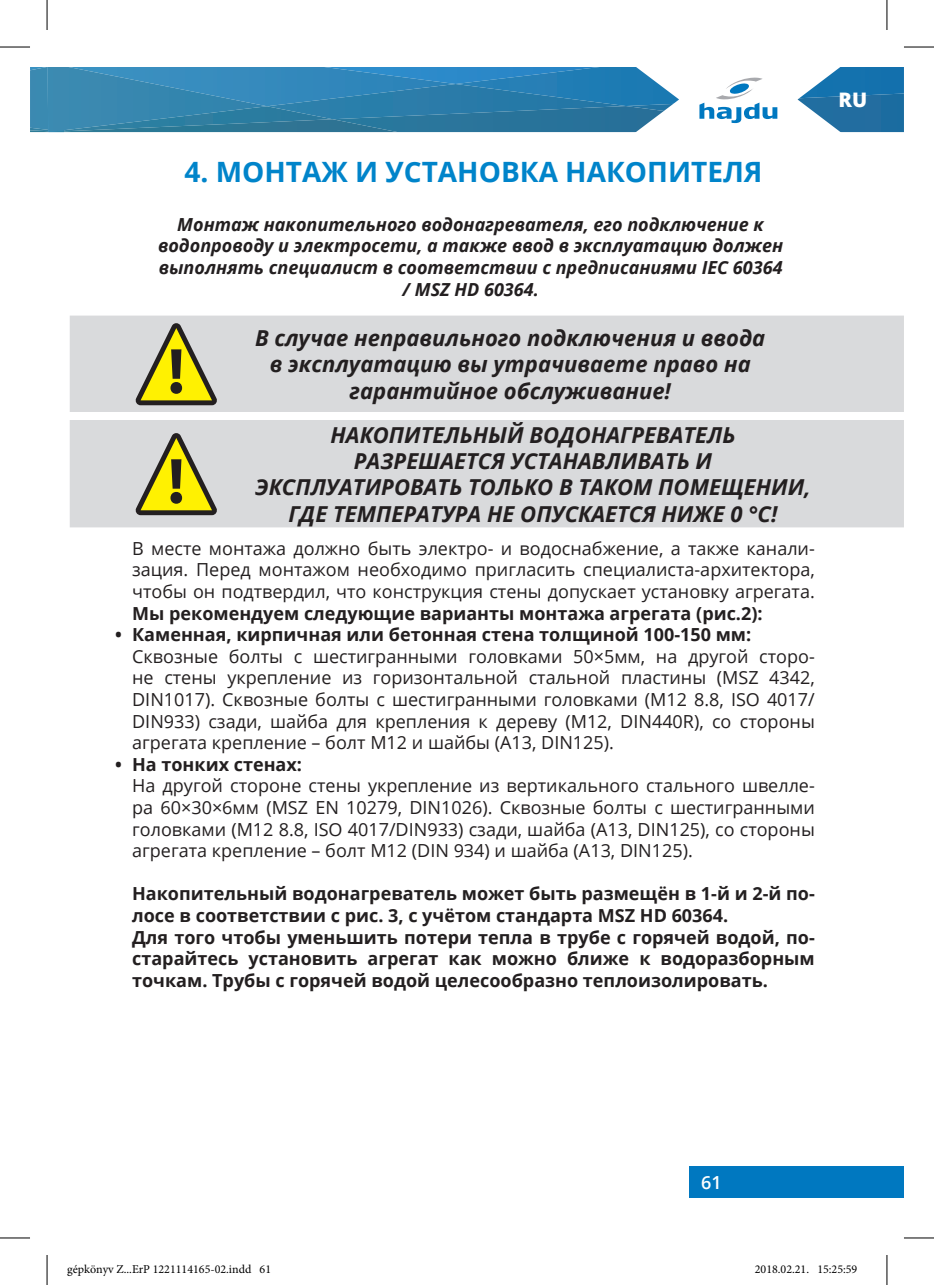
<style>
.page{position:relative;width:934px;height:1285px;background:#fff}
.page>*{position:absolute;margin:0;border:0;box-sizing:border-box;transform-origin:0 0}
.t1{font:700 28px "Open Sans";color:#0084ca}
.t2{font:italic 700 22px/26.4px "Open Sans";color:#231f20;text-align:center}
.t3{font:800 20px "Open Sans";color:#fff}
.t4{font:18px/21.6px "Open Sans";color:#231f20;text-align:justify}
.t5{font:700 18px/21.6px "Open Sans";color:#231f20}
.t6{font:italic 700 18px/21.6px "Open Sans";color:#231f20;text-align:center}
.t7{font:600 18px "Open Sans";color:#fff}
.t8{font:12px "Minion Pro";color:#000}
</style>
<div class="page">
<div style="left:689px;top:1166px;width:214px;height:32px;background:#0078c0"></div>
<svg style="left:30px;top:67px;width:873px;height:66px"></svg>
<div style="left:70px;top:315px;width:833px;height:97px;background:#d9dadc"></div>
<svg style="left:134px;top:323px;width:84px;height:82px;background:#bbb66a"></svg>
<div style="left:70px;top:420px;width:833px;height:107px;background:#d9dadc"></div>
<svg style="left:134px;top:433px;width:84px;height:82px;background:#bbb66a"></svg>
<hr style="left:0;top:47px;width:30px;height:1px;background:#000">
<hr style="left:903px;top:47px;width:30px;height:1px;background:#000">
<hr style="left:0;top:1237px;width:30px;height:1px;background:#000">
<hr style="left:903px;top:1237px;width:30px;height:1px;background:#000">
<hr style="left:47px;top:0;width:1px;height:30px;background:#000">
<hr style="left:47px;top:1255px;width:1px;height:30px;background:#000">
<hr style="left:886px;top:0;width:1px;height:30px;background:#000">
<hr style="left:886px;top:1255px;width:1px;height:30px;background:#000">
<h1 class="t1" style="left:184px;top:152px;width:579px">4. МОНТАЖ И УСТАНОВКА НАКОПИТЕЛЯ</h1>
<p class="t6" style="left:158px;top:213px;width:626px">Монтаж накопительного водонагревателя, его подключение к водопроводу и электросети, а также ввод в эксплуатацию должен выполнять специалист в соответствии с предписаниями IEC 60364 / MSZ HD 60364.</p>
<p class="t2" style="left:255px;top:324px;width:511px">В случае неправильного подключения и ввода в эксплуатацию вы утрачиваете право на гарантийное обслуживание!</p>
<p class="t2" style="left:255px;top:421px;width:556px">НАКОПИТЕЛЬНЫЙ ВОДОНАГРЕВАТЕЛЬ РАЗРЕШАЕТСЯ УСТАНАВЛИВАТЬ И ЭКСПЛУАТИРОВАТЬ ТОЛЬКО В ТАКОМ ПОМЕЩЕНИИ, ГДЕ ТЕМПЕРАТУРА НЕ ОПУСКАЕТСЯ НИЖЕ 0 °С!</p>
<p class="t4" style="left:132px;top:537px;width:684px">В месте монтажа должно быть электро- и водоснабжение, а также канали&shy;зация. Перед монтажом необходимо пригласить специалиста-архитектора, чтобы он подтвердил, что конструкция стены допускает установку агрегата.</p>
<p class="t5" style="left:132px;top:602px;width:631px">Мы рекомендуем следующие варианты монтажа агрегата (рис.2):</p>
<p class="t5" style="left:115px;top:623px;width:637px">• Каменная, кирпичная или бетонная стена толщиной 100-150 мм:</p>
<p class="t4" style="left:132px;top:645px;width:684px">Сквозные болты с шестигранными головками 50×5мм, на другой сторо&shy;не стены укрепление из горизонтальной стальной пластины (MSZ 4342, DIN1017). Сквозные болты с шестигранными головками (M12 8.8, ISO 4017/ DIN933) сзади, шайба для крепления к дереву (M12, DIN440R), со стороны агрегата крепление – болт М12 и шайбы (A13, DIN125).</p>
<p class="t5" style="left:115px;top:753px;width:188px">• На тонких стенах:</p>
<p class="t4" style="left:132px;top:774px;width:684px">На другой стороне стены укрепление из вертикального стального швелле&shy;ра 60×30×6мм (MSZ EN 10279, DIN1026). Сквозные болты с шестигранными головками (M12 8.8, ISO 4017/DIN933) сзади, шайба (A13, DIN125), со стороны агрегата крепление – болт М12 (DIN 934) и шайба (A13, DIN125).</p>
<p class="t5" style="left:132px;top:882px;width:684px">Накопительный водонагреватель может быть размещён в 1-й и 2-й по&shy;лосе в соответствии с рис. 3, с учётом стандарта MSZ HD 60364.<br>Для того чтобы уменьшить потери тепла в трубе с горячей водой, по&shy;старайтесь установить агрегат как можно ближе к водоразборным точкам. Трубы с горячей водой целесообразно теплоизолировать.</p>
<p class="t3" style="left:838px;top:85px;width:30px">RU</p>
<p class="t7" style="left:700px;top:1170px;width:22px">361</p>
<p class="t8" style="left:67px;top:1261px;width:205px">gépkönyv Z...ErP 1221114165-02.indd 61</p>
<p class="t8" style="left:754px;top:1261px;width:104px">2018.02.21. 15:25:59</p>
</div>
